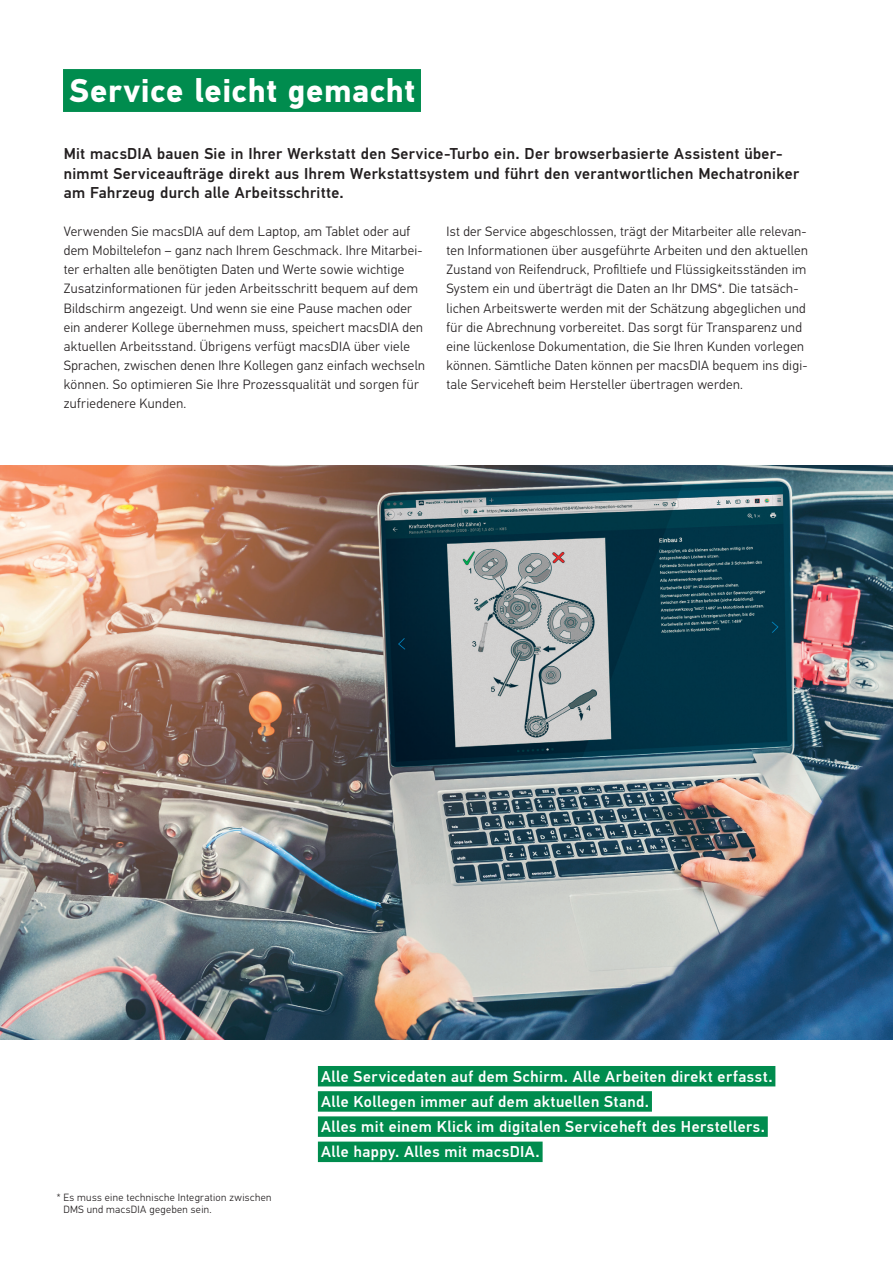
<style>
.page{position:relative;width:893px;height:1263px;background:#fff}
.page>*{position:absolute;margin:0;border:0;box-sizing:border-box;transform-origin:0 0}
.t1{font:700 33px "Hella DIN Universal";letter-spacing:.015em;color:#fff}
.t2{font:500 15.75px/19.2px "Hella DIN Universal";letter-spacing:.02em;color:#231f20}
.t3{font:500 15.75px/25.2px "Hella DIN Universal";letter-spacing:.03em;color:#fff}
.t4{font:300 13.5px/19.2px "Hella DIN Universal";letter-spacing:.025em;color:#231f20}
.t5{font:300 10.5px/12px "Hella DIN Universal";letter-spacing:.035em;color:#231f20}
</style>
<div class="page">
<img style="left:0;top:466px;width:893px;height:574px">
<div style="left:63px;top:69px;width:358px;height:43px;background:#008c4e"></div>
<div style="left:318px;top:1066px;width:457px;height:20px;background:#008c4e"></div>
<div style="left:318px;top:1091px;width:334px;height:21px;background:#008c4e"></div>
<div style="left:318px;top:1116px;width:450px;height:21px;background:#008c4e"></div>
<div style="left:318px;top:1141px;width:225px;height:21px;background:#008c4e"></div>
<h1 class="t1" style="left:70px;top:69px;width:347px">Service leicht gemacht</h1>
<p class="t2" style="left:64px;top:146px;width:737px">Mit macsDIA bauen Sie in Ihrer Werkstatt den Service-Turbo ein. Der browserbasierte Assistent über&shy;nimmt Serviceaufträge direkt aus Ihrem Werkstattsystem und führt den verantwortlichen Mechatroniker am Fahrzeug durch alle Arbeitsschritte.</p>
<p class="t4" style="left:64px;top:223px;width:363px">Verwenden Sie macsDIA auf dem Laptop, am Tablet oder auf dem Mobiltelefon – ganz nach Ihrem Geschmack. Ihre Mitarbei&shy;ter erhalten alle benötigten Daten und Werte sowie wichtige Zusatzinformationen für jeden Arbeitsschritt bequem auf dem Bildschirm angezeigt. Und wenn sie eine Pause machen oder ein anderer Kollege übernehmen muss, speichert macsDIA den aktuellen Arbeitsstand. Übrigens verfügt macsDIA über viele Sprachen, zwischen denen Ihre Kollegen ganz einfach wechseln können. So optimieren Sie Ihre Prozessqualität und sorgen für zufriedenere Kunden.</p>
<p class="t4" style="left:446px;top:223px;width:363px">Ist der Service abgeschlossen, trägt der Mitarbeiter alle relevan-- ten Informationen über ausgeführte Arbeiten und den aktuellen Zustand von Reifendruck, Profiltiefe und Flüssigkeitsständen im System ein und überträgt die Daten an Ihr DMS*. Die tatsäch&shy;lichen Arbeitswerte werden mit der Schätzung abgeglichen und für die Abrechnung vorbereitet. Das sorgt für Transparenz und eine lückenlose Dokumentation, die Sie Ihren Kunden vorlegen können. Sämtliche Daten können per macsDIA bequem ins digi&shy;tale Serviceheft beim Hersteller übertragen werden.</p>
<p class="t5" style="left:63px;top:1192px;width:210px;text-indent:-6px">* Es muss eine technische Integration zwischen<br>DMS und macsDIA gegeben sein.</p>
<p class="t3" style="left:321px;top:1065px;width:453px">Alle Servicedaten auf dem Schirm. Alle Arbeiten direkt erfasst.<br>Alle Kollegen immer auf dem aktuellen Stand.<br>Alles mit einem Klick im digitalen Serviceheft des Herstellers.<br>Alle happy. Alles mit macsDIA.</p>
</div>
